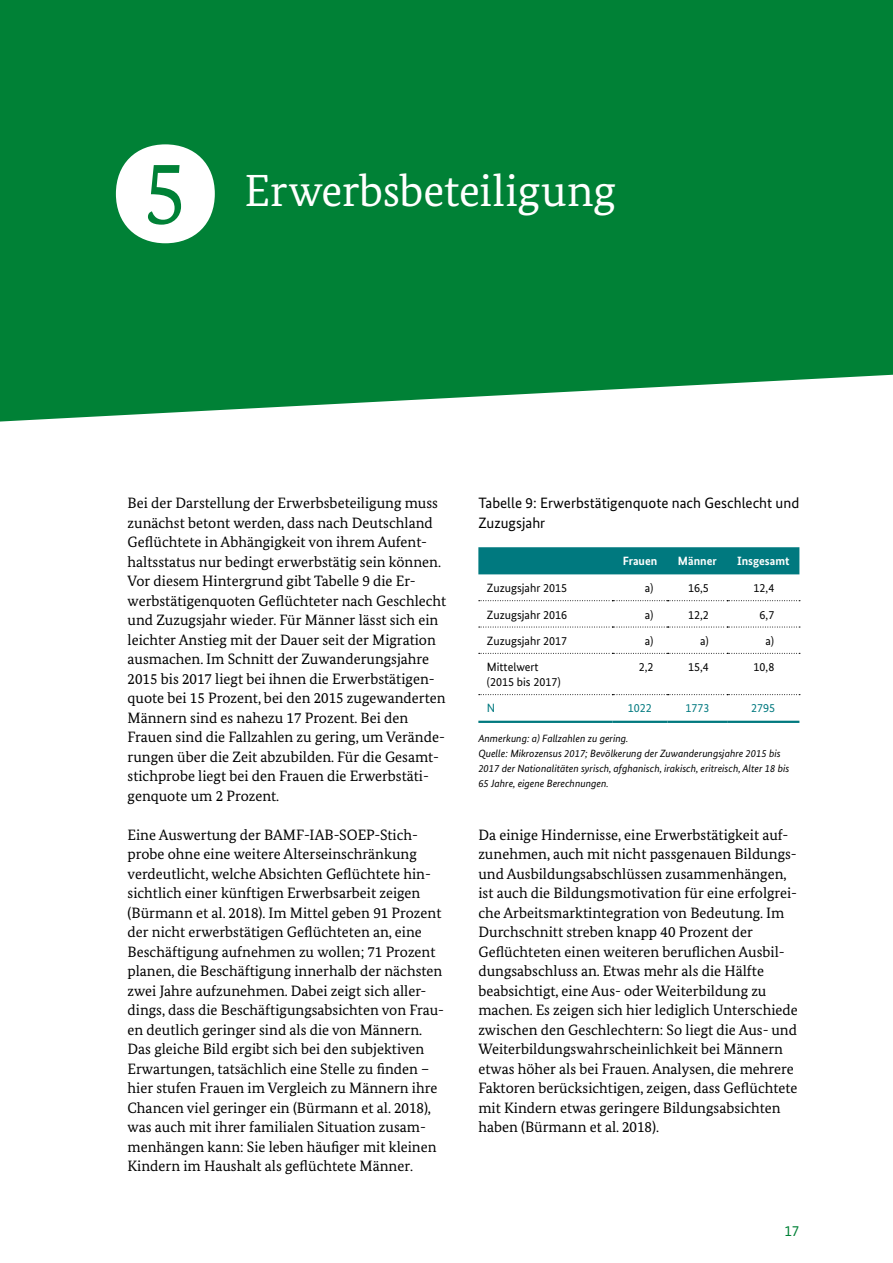
<style>
.page{position:relative;width:893px;height:1263px;background:#fff}
.page>*{position:absolute;margin:0;border:0;box-sizing:border-box;transform-origin:0 0}
.t1{font:45px "Bundes Serif";letter-spacing:-.005em;color:#fff}
.t2{font:15px/19.5px "Bundes Serif";color:#000}
.t3{font:15px/19.5px "Bundes Sans";color:#000}
.t4{font:15px "Bundes Sans";color:#008136}
.t5{font:12px/15px "Bundes Sans";color:#000}
.t6{font:700 12px "Bundes Sans";color:#fff}
.t7{font:12px "Bundes Sans";color:#00797f}
.t8{font:italic 10.5px/15px "Bundes Sans";color:#000}
.s1{font-family:"Bundes Serif Kapitelziffern Regular";font-size:90px}
</style>
<div class="page">
<div style="left:0;top:0;width:893px;height:421px;background:#008136"></div>
<div style="left:478px;top:547px;width:321px;height:27px;background:#00797f"></div>
<svg style="left:479px;top:600px;width:321px;height:1px"></svg>
<svg style="left:479px;top:627px;width:321px;height:1px"></svg>
<hr style="left:478px;top:721px;width:134px;height:2px;background:#00797f">
<hr style="left:612px;top:721px;width:56px;height:2px;background:#00797f">
<hr style="left:668px;top:721px;width:59px;height:2px;background:#00797f">
<hr style="left:727px;top:721px;width:72px;height:2px;background:#00797f">
<svg style="left:479px;top:653px;width:321px;height:1px"></svg>
<svg style="left:479px;top:694px;width:321px;height:1px"></svg>
<h1 class="t1" style="left:142px;top:163px;width:475px"><span class="s1">5</span>Erwerbsbeteiligung</h1>
<p class="t2" style="left:128px;top:493px;width:320px">Bei der Darstellung der Erwerbsbeteiligung muss zunächst betont werden, dass nach Deutschland Geflüchtete in Abhängigkeit von ihrem Aufent&shy;haltsstatus nur bedingt erwerbstätig sein können.<br>Vor diesem Hintergrund gibt Tabelle 9 die Er&shy;werbstätigenquoten Geflüchteter nach Geschlecht und Zuzugsjahr wieder. Für Männer lässt sich ein leichter Anstieg mit der Dauer seit der Migration ausmachen. Im Schnitt der Zuwanderungsjahre 2015 bis 2017 liegt bei ihnen die Erwerbstätigen&shy;quote bei 15 Prozent, bei den 2015 zugewanderten Männern sind es nahezu 17 Prozent. Bei den Frauen sind die Fallzahlen zu gering, um Verände&shy;rungen über die Zeit abzubilden. Für die Gesamt&shy;stichprobe liegt bei den Frauen die Erwerbstäti&shy;genquote um 2 Prozent.</p>
<p class="t2" style="left:128px;top:825px;width:318px">Eine Auswertung der BAMF-IAB-SOEP-Stich&shy;probe ohne eine weitere Alterseinschränkung verdeutlicht, welche Absichten Geflüchtete hin&shy;sichtlich einer künftigen Erwerbsarbeit zeigen (Bürmann et al. 2018). Im Mittel geben 91 Prozent der nicht erwerbstätigen Geflüchteten an, eine Beschäftigung aufnehmen zu wollen; 71 Prozent planen, die Beschäftigung innerhalb der nächsten zwei Jahre aufzunehmen. Dabei zeigt sich aller&shy;dings, dass die Beschäftigungsabsichten von Frau&shy;en deutlich geringer sind als die von Männern.<br>Das gleiche Bild ergibt sich bei den subjektiven Erwartungen, tatsächlich eine Stelle zu finden – hier stufen Frauen im Vergleich zu Männern ihre Chancen viel geringer ein (Bürmann et al. 2018), was auch mit ihrer familialen Situation zusam&shy;menhängen kann: Sie leben häufiger mit kleinen Kindern im Haushalt als geflüchtete Männer.</p>
<p class="t3" style="left:478px;top:493px;width:322px">Tabelle 9: Erwerbstätigenquote nach Geschlecht und<br>Zuzugsjahr</p>
<p class="t6" style="left:623px;top:554px;width:36px">Frauen</p>
<p class="t6" style="left:678px;top:554px;width:40px">Männer</p>
<p class="t6" style="left:737px;top:554px;width:54px">Insgesamt</p>
<p class="t5" style="left:487px;top:580px;width:82px">Zuzugsjahr 2015</p>
<p class="t5" style="left:645px;top:580px;width:10px">a)</p>
<p class="t5" style="left:688px;top:580px;width:22px">16,5</p>
<p class="t5" style="left:754px;top:580px;width:22px">12,4</p>
<p class="t5" style="left:487px;top:607px;width:82px">Zuzugsjahr 2016</p>
<p class="t5" style="left:645px;top:607px;width:10px">a)</p>
<p class="t5" style="left:688px;top:607px;width:22px">12,2</p>
<p class="t5" style="left:760px;top:607px;width:16px">6,7</p>
<p class="t5" style="left:487px;top:633px;width:82px">Zuzugsjahr 2017</p>
<p class="t5" style="left:645px;top:633px;width:10px">a)</p>
<p class="t5" style="left:700px;top:633px;width:10px">a)</p>
<p class="t5" style="left:766px;top:633px;width:10px">a)</p>
<p class="t5" style="left:487px;top:659px;width:75px">Mittelwert (2015 bis 2017)</p>
<p class="t5" style="left:639px;top:659px;width:16px">2,2</p>
<p class="t5" style="left:688px;top:659px;width:22px">15,4</p>
<p class="t5" style="left:754px;top:659px;width:22px">10,8</p>
<p class="t7" style="left:487px;top:701px;width:10px">N</p>
<p class="t7" style="left:628px;top:701px;width:25px">1022</p>
<p class="t7" style="left:685px;top:701px;width:25px">1773</p>
<p class="t7" style="left:751px;top:701px;width:25px">2795</p>
<p class="t8" style="left:478px;top:731px;width:313px">Anmerkung: a) Fallzahlen zu gering.<br>Quelle: Mikrozensus 2017; Bevölkerung der Zuwanderungsjahre 2015 bis 2017 der Nationalitäten syrisch, afghanisch, irakisch, eritreisch, Alter 18 bis 65 Jahre, eigene Berechnungen.</p>
<p class="t2" style="left:478px;top:825px;width:321px">Da einige Hindernisse, eine Erwerbstätigkeit auf&shy;zunehmen, auch mit nicht passgenauen Bildungs&shy;und Ausbildungsabschlüssen zusammenhängen, ist auch die Bildungsmotivation für eine erfolgrei&shy;che Arbeitsmarktintegration von Bedeutung. Im Durchschnitt streben knapp 40 Prozent der Geflüchteten einen weiteren beruflichen Ausbil&shy;dungsabschluss an. Etwas mehr als die Hälfte beabsichtigt, eine Aus- oder Weiterbildung zu machen. Es zeigen sich hier lediglich Unterschiede zwischen den Geschlechtern: So liegt die Aus- und Weiterbildungswahrscheinlichkeit bei Männern etwas höher als bei Frauen. Analysen, die mehrere Faktoren berücksichtigen, zeigen, dass Geflüchtete mit Kindern etwas geringere Bildungsabsichten haben (Bürmann et al. 2018).</p>
<p class="t4" style="left:784px;top:1222px;width:16px">17</p>
</div>
